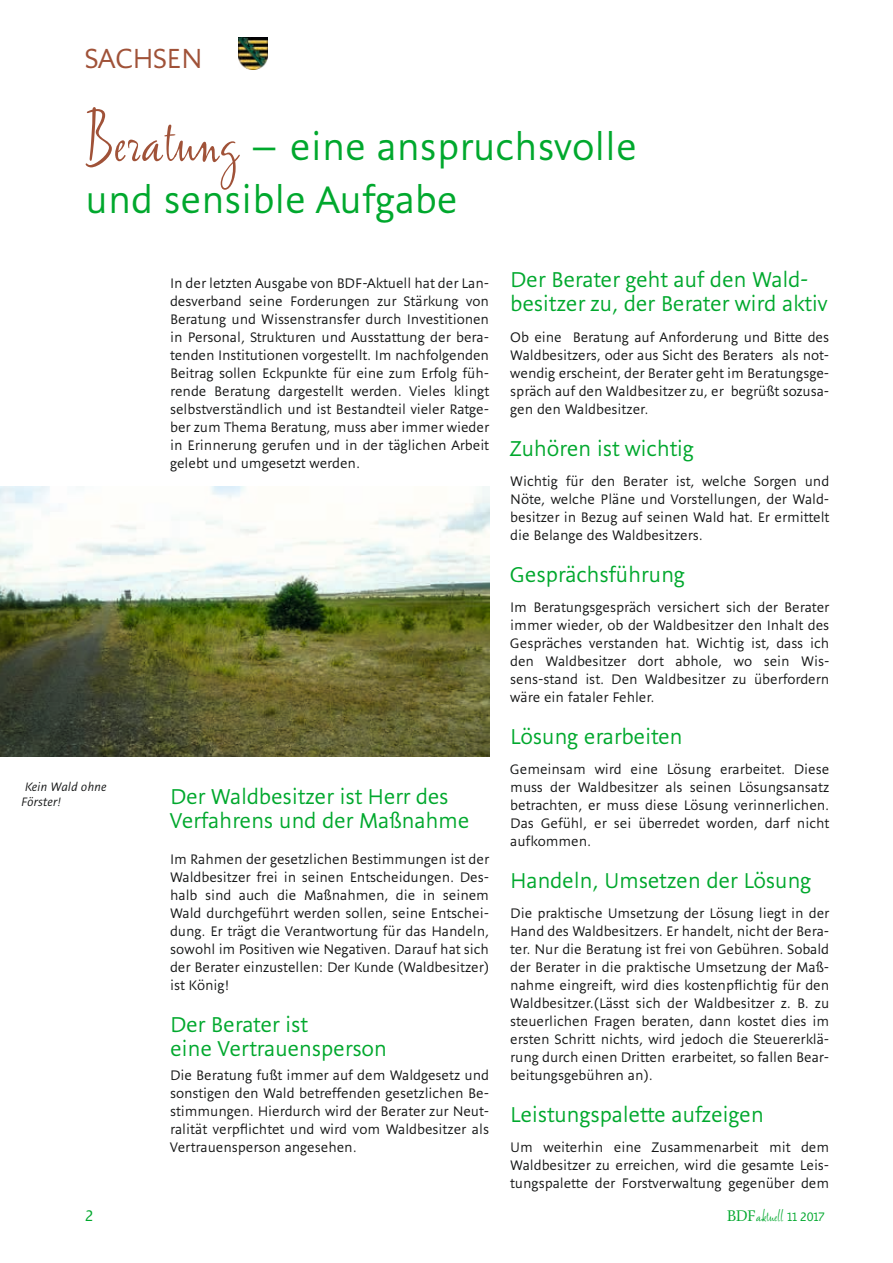
<style>
.page{position:relative;width:893px;height:1263px;background:#fff}
.page>*{position:absolute;margin:0;border:0;box-sizing:border-box;transform-origin:0 0}
.t1{font:37.5px/52.5px "Alinea Sans";color:#00a82d}
.t2{font:27px "Alinea Sans";color:#a05238}
.t3{font:21px/24px "Alinea Sans";letter-spacing:-.01em;color:#00a82d}
.t4{font:19.5px "Amethyste";color:#00a82d}
.t5{font:15px "Alinea Sans";color:#00a82d}
.t6{font:13.5px/18px "Alinea Sans";color:#151616;text-align:justify}
.t7{font:italic 12px/14.4px "Alinea Sans";color:#151616}
.s1{font-family:"Amethyste";font-size:82.5px;color:#a05238}
.s2{font-family:"Alinea Roman";font-size:15px}
.s3{font-family:"Alinea Sans";font-size:12px}
</style>
<div class="page">
<img style="left:0;top:486px;width:489px;height:270px">
<img style="left:239px;top:38px;width:28px;height:32px">
<h2 class="t2" style="left:85px;top:42px;width:65px">Sachsen</h2>
<h1 class="t1" style="left:85px;top:121px;width:553px"><span class="s1">Beratung</span> – eine anspruchsvolle und sensible Aufgabe</h1>
<p class="t7" style="left:21px;top:780px;width:87px">Kein Wald ohne<br>Förster!</p>
<p class="t6" style="left:170px;top:274px;width:320px">In der letzten Ausgabe von BDF-Aktuell hat der Lan&shy;desverband seine Forderungen zur Stärkung von Beratung und Wissenstransfer durch Investitionen in Personal, Strukturen und Ausstattung der bera&shy;tenden Institutionen vorgestellt. Im nachfolgenden Beitrag sollen Eckpunkte für eine zum Erfolg füh&shy;rende Beratung dargestellt werden. Vieles klingt selbstverständlich und ist Bestandteil vieler Ratge&shy;ber zum Thema Beratung, muss aber immer wieder in Erinnerung gerufen und in der täglichen Arbeit gelebt und umgesetzt werden.</p>
<h3 class="t3" style="left:170px;top:785px;width:301px">Der Waldbesitzer ist Herr des<br>Verfahrens und der Maßnahme</h3>
<p class="t6" style="left:170px;top:850px;width:320px">Im Rahmen der gesetzlichen Bestimmungen ist der Waldbesitzer frei in seinen Entscheidungen. Des&shy;halb sind auch die Maßnahmen, die in seinem Wald durchgeführt werden sollen, seine Entschei&shy;dung. Er trägt die Verantwortung für das Handeln, sowohl im Positiven wie Negativen. Darauf hat sich der Berater einzustellen: Der Kunde (Waldbesitzer) ist König!</p>
<h3 class="t3" style="left:170px;top:1013px;width:218px">Der Berater ist<br>eine Vertrauensperson</h3>
<p class="t6" style="left:170px;top:1066px;width:320px">Die Beratung fußt immer auf dem Waldgesetz und sonstigen den Wald betreffenden gesetzlichen Be&shy;stimmungen. Hierdurch wird der Berater zur Neut&shy;ralität verpflichtet und wird vom Waldbesitzer als Vertrauensperson angesehen.</p>
<h3 class="t3" style="left:510px;top:267px;width:318px">Der Berater geht auf den Wald&shy;besitzer zu, der Berater wird aktiv</h3>
<p class="t6" style="left:510px;top:328px;width:320px">Ob eine Beratung auf Anforderung und Bitte des Waldbesitzers, oder aus Sicht des Beraters als not&shy;wendig erscheint, der Berater geht im Beratungsge&shy;spräch auf den Waldbesitzer zu, er begrüßt sozusa&shy;gen den Waldbesitzer.</p>
<h3 class="t3" style="left:510px;top:437px;width:185px">Zuhören ist wichtig</h3>
<p class="t6" style="left:510px;top:472px;width:320px">Wichtig für den Berater ist, welche Sorgen und Nöte, welche Pläne und Vorstellungen, der Wald&shy;besitzer in Bezug auf seinen Wald hat. Er ermittelt die Belange des Waldbesitzers.</p>
<h3 class="t3" style="left:510px;top:563px;width:176px">Gesprächsführung</h3>
<p class="t6" style="left:510px;top:598px;width:320px">Im Beratungsgespräch versichert sich der Berater immer wieder, ob der Waldbesitzer den Inhalt des Gespräches verstanden hat. Wichtig ist, dass ich den Waldbesitzer dort abhole, wo sein Wis&shy;sens-stand ist. Den Waldbesitzer zu überfordern wäre ein fataler Fehler.</p>
<h3 class="t3" style="left:510px;top:725px;width:174px">Lösung erarbeiten</h3>
<p class="t6" style="left:510px;top:760px;width:320px">Gemeinsam wird eine Lösung erarbeitet. Diese muss der Waldbesitzer als seinen Lösungsansatz betrachten, er muss diese Lösung verinnerlichen.<br>Das Gefühl, er sei überredet worden, darf nicht aufkommen.</p>
<h3 class="t3" style="left:510px;top:869px;width:303px">Handeln, Umsetzen der Lösung</h3>
<p class="t6" style="left:510px;top:904px;width:320px">Die praktische Umsetzung der Lösung liegt in der Hand des Waldbesitzers. Er handelt, nicht der Bera&shy;ter. Nur die Beratung ist frei von Gebühren. Sobald der Berater in die praktische Umsetzung der Maß&shy;nahme eingreift, wird dies kostenpflichtig für den Waldbesitzer.(Lässt sich der Waldbesitzer z. B. zu steuerlichen Fragen beraten, dann kostet dies im ersten Schritt nichts, wird jedoch die Steuererklä&shy;rung durch einen Dritten erarbeitet, so fallen Bear&shy;beitungsgebühren an).</p>
<h3 class="t3" style="left:510px;top:1103px;width:255px">Leistungspalette aufzeigen</h3>
<p class="t6" style="left:510px;top:1138px;width:320px">Um weiterhin eine Zusammenarbeit mit dem Waldbesitzer zu erreichen, wird die gesamte Leis&shy;tungspalette der Forstverwaltung gegenüber dem</p>
<p class="t5" style="left:85px;top:1206px;width:10px">2</p>
<h3 class="t4" style="left:727px;top:1206px;width:99px"><span class="s2">BDF</span>aktuell <span class="s3">11 2017</span></h3>
</div>
